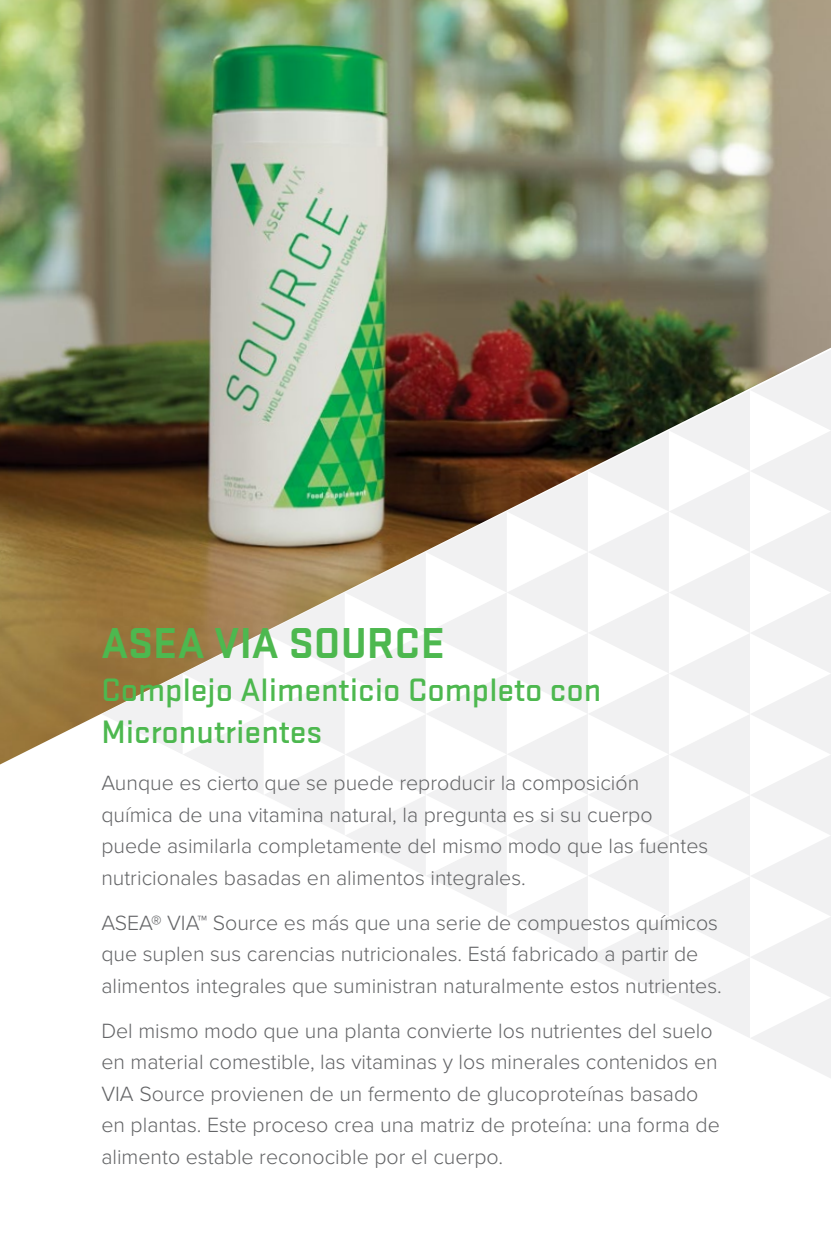
<style>
.page{position:relative;width:831px;height:1256px;background:#fff}
.page>*{position:absolute;margin:0;border:0;box-sizing:border-box;transform-origin:0 0}
.t1{font:700 45px "Stratum 2";color:#4db84f}
.t2{font:500 33.75px/42.8px "Stratum 2";color:#4db84f}
.t3{font:300 21.38px/31.5px "Proxima Nova";color:#636466}
</style>
<div class="page">
<svg style="left:203px;top:764px;width:627px;height:314px"></svg>
<img style="left:0;top:0;width:830px;height:764px">
<h1 class="t1" style="left:101px;top:612px;width:345px">ASEA VIA SOURCE</h1>
<h2 class="t2" style="left:101px;top:666px;width:501px">Complejo Alimenticio Completo con<br>Micronutrientes</h2>
<p class="t3" style="left:101px;top:766px;width:608px">Aunque es cierto que se puede reproducir la composición química de una vitamina natural, la pregunta es si su cuerpo puede asimilarla completamente del mismo modo que las fuentes nutricionales basadas en alimentos integrales.</p>
<p class="t3" style="left:101px;top:905px;width:621px">ASEA® VIA™ Source es más que una serie de compuestos químicos que suplen sus carencias nutricionales. Está fabricado a partir de alimentos integrales que suministran naturalmente estos nutrientes.</p>
<p class="t3" style="left:101px;top:1013px;width:619px">Del mismo modo que una planta convierte los nutrientes del suelo en material comestible, las vitaminas y los minerales contenidos en VIA Source provienen de un fermento de glucoproteínas basado en plantas. Este proceso crea una matriz de proteína: una forma de alimento estable reconocible por el cuerpo.</p>
</div>
